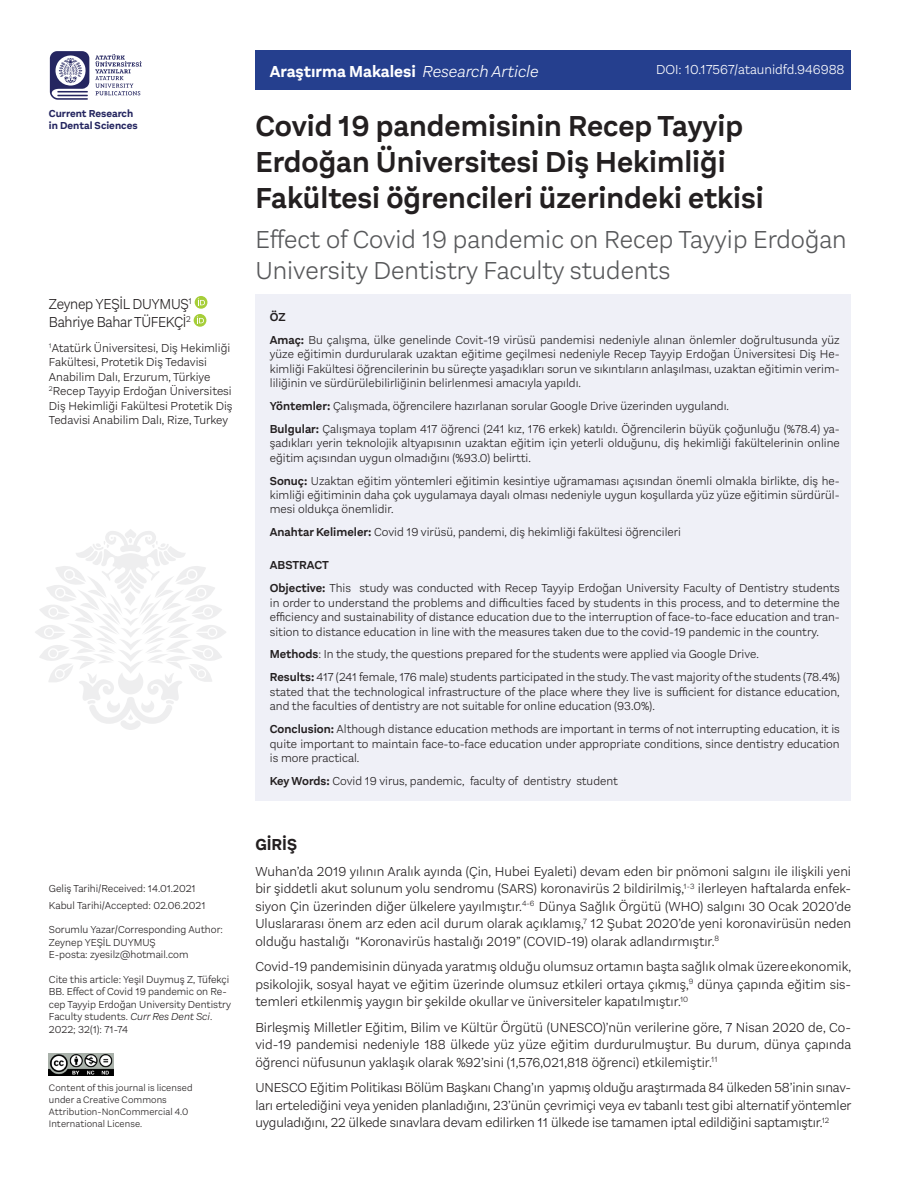
<style>
.page{position:relative;width:915px;height:1191px;background:#fff}
.page>*{position:absolute;margin:0;border:0;box-sizing:border-box;transform-origin:0 0}
.t1{font:600 30px/36px "Aestetico";color:#231f20}
.t2{font:300 25.5px/30.6px "Aestetico";color:#57585a}
.t3{font:700 16.5px "Aestetico";color:#fff}
.t4{font:700 16.5px "Aestetico";color:#231f20}
.t5{font:300 15px "Aestetico";letter-spacing:-.02em;color:#231f20;scale:.95 1}
.t6{font:300 13.5px/17.4px "Aestetico";color:#231f20;text-align:justify}
.t7{font:300 13.5px "Aestetico";color:#fff}
.t8{font:300 12px/14.4px "Aestetico";color:#231f20;text-align:justify}
.t9{font:600 12px "Aestetico";color:#231f20}
.t10{font:300 10.5px/12.6px "Aestetico";color:#231f20}
.t11{font:700 10.5px/12.6px "Aestetico";color:#252660}
.zz_Uroloji_running{font:300 9.75px/12px "Aestetico";letter-spacing:.01em;color:#231f20}
.s1{font-style:italic}
.s2{font-weight:300;font-style:italic}
.s3{font-weight:600}
</style>
<div class="page">
<svg style="left:35px;top:529px;width:191px;height:201px"></svg>
<div style="left:255px;top:50px;width:595px;height:39px;background:#253f8e"></div>
<div style="left:255px;top:294px;width:595px;height:506px;background:#eff0f7"></div>
<svg style="left:195px;top:296px;width:12px;height:13px"></svg>
<svg style="left:198px;top:298px;width:7px;height:7px"></svg>
<svg style="left:193px;top:314px;width:13px;height:13px"></svg>
<svg style="left:197px;top:316px;width:7px;height:7px"></svg>
<img style="left:49px;top:1053px;width:65px;height:22px">
<svg style="left:95px;top:54px;width:47px;height:41px"></svg>
<svg style="left:50px;top:51px;width:39px;height:49px"></svg>
<p class="t11" style="left:49px;top:107px;width:90px">Current Research in Dental Sciences</p>
<p class="t5" style="left:49px;top:295px;width:152px">Zeynep YEŞİL DUYMUŞ<sup>1</sup></p>
<p class="t5" style="left:49px;top:313px;width:151px">Bahriye Bahar TÜFEKÇİ <sup>2</sup></p>
<p class="t8" style="left:49px;top:341px;width:183px;text-align:left"><sup>1</sup>Atatürk Üniversitesi, Diş Hekimliği<br>Fakültesi, Protetik Diş Tedavisi<br>Anabilim Dalı, Erzurum, Türkiye</p>
<p class="t8" style="left:49px;top:384px;width:185px"><sup>2</sup>Recep Tayyip Erdoğan Üniversitesi Diş Hekimliği Fakültesi Protetik Diş Tedavisi Anabilim Dalı, Rize, Turkey</p>
<p class="t10" style="left:49px;top:882px;width:148px">Geliş Tarihi/Received: 14.01.2021</p>
<p class="t10" style="left:49px;top:899px;width:158px">Kabul Tarihi/Accepted: 02.06.2021</p>
<p class="t10" style="left:49px;top:923px;width:175px">Sorumlu Yazar/Corresponding Author:<br>Zeynep YEŞİL DUYMUŞ</p>
<p class="t10" style="left:49px;top:948px;width:141px">E-posta: zyesilz@hotmail.com</p>
<p class="t10" style="left:49px;top:972px;width:183px">Cite this article: Yeşil Duymuş Z, Tüfekçi BB. Effect of Covid 19 pandemic on Re&shy;cep Tayyip Erdoğan University Dentistry Faculty students. <span class="s1">Curr Res Dent Sci</span>.<br>2022; 32(1): 71-74</p>
<p class="zz_Uroloji_running" style="left:49px;top:1081px;width:145px">Content of this journal is licensed under a Creative Commons<br>Attribution-NonCommercial 4.0<br>International License.</p>
<p class="t3" style="left:270px;top:62px;width:270px">Araştırma Makalesi <span class="s2">Research Article</span></p>
<p class="t7" style="left:655px;top:62px;width:190px">DOI: 10.17567/ataunidfd.946988</p>
<p class="t1" style="left:255px;top:108px;width:514px">Covi̇d 19 pandemi̇si̇ni̇n Recep Tayyi̇p<br>Erdoğan Üni̇versi̇tesi̇ Di̇ş Heki̇mli̇ği̇<br>Fakültesi̇ öğrenci̇leri̇ üzeri̇ndeki̇ etki̇si̇</p>
<p class="t2" style="left:255px;top:224px;width:592px">Effect of Covid 19 pandemic on Recep Tayyip Erdoğan<br>University Dentistry Faculty students</p>
<p class="t9" style="left:270px;top:310px;width:17px">ÖZ</p>
<p class="t8" style="left:270px;top:333px;width:571px"><span class="s3">Amaç:</span> Bu çalışma, ülke genelinde Covit-19 virüsü pandemisi nedeniyle alınan önlemler doğrultusunda yüz yüze eğitimin durdurularak uzaktan eğitime geçilmesi nedeniyle Recep Tayyip Erdoğan Üniversitesi Diş He&shy;kimliği Fakültesi öğrencilerinin bu süreçte yaşadıkları sorun ve sıkıntıların anlaşılması, uzaktan eğitimin verim&shy;liliğinin ve sürdürülebilirliğinin belirlenmesi amacıyla yapıldı.</p>
<p class="t8" style="left:270px;top:399px;width:460px"><span class="s3">Yöntemler:</span> Çalışmada, öğrencilere hazırlanan sorular Google Drive üzerinden uygulandı.</p>
<p class="t8" style="left:270px;top:422px;width:571px"><span class="s3">Bulgular:</span> Çalışmaya toplam 417 öğrenci (241 kız, 176 erkek) katıldı. Öğrencilerin büyük çoğunluğu (%78.4) ya&shy;şadıkları yerin teknolojik altyapısının uzaktan eğitim için yeterli olduğunu, diş hekimliği fakültelerinin online eğitim açısından uygun olmadığını (%93.0) belirtti.</p>
<p class="t8" style="left:270px;top:473px;width:571px"><span class="s3">Sonuç:</span> Uzaktan eğitim yöntemleri eğitimin kesintiye uğramaması açısından önemli olmakla birlikte, diş he&shy;kimliği eğitiminin daha çok uygulamaya dayalı olması nedeniyle uygun koşullarda yüz yüze eğitimin sürdürül&shy;mesi oldukça önemlidir.</p>
<p class="t8" style="left:270px;top:525px;width:412px"><span class="s3">Anahtar Kelimeler:</span> Covid 19 virüsü, pandemi, diş hekimliği fakültesi öğrencileri</p>
<p class="t9" style="left:270px;top:558px;width:61px">ABSTRACT</p>
<p class="t8" style="left:270px;top:581px;width:571px"><span class="s3">Objective:</span> This study was conducted with Recep Tayyip Erdoğan University Faculty of Dentistry students in order to understand the problems and difficulties faced by students in this process, and to determine the efficiency and sustainability of distance education due to the interruption of face-to-face education and tran&shy;sition to distance education in line with the measures taken due to the covid-19 pandemic in the country.</p>
<p class="t8" style="left:270px;top:647px;width:490px"><span class="s3">Methods</span>: In the study, the questions prepared for the students were applied via Google Drive.</p>
<p class="t8" style="left:270px;top:670px;width:571px"><span class="s3">Results:</span> 417 (241 female, 176 male) students participated in the study. The vast majority of the students (78.4%) stated that the technological infrastructure of the place where they live is sufficient for distance education, and the faculties of dentistry are not suitable for online education (93.0%).</p>
<p class="t8" style="left:270px;top:722px;width:571px"><span class="s3">Conclusion:</span> Although distance education methods are important in terms of not interrupting education, it is quite important to maintain face-to-face education under appropriate conditions, since dentistry education is more practical.</p>
<p class="t8" style="left:270px;top:773px;width:349px"><span class="s3">Key Words:</span> Covid 19 virus, pandemic, faculty of dentistry student</p>
<p class="t4" style="left:255px;top:835px;width:43px">GİRİŞ</p>
<p class="t6" style="left:255px;top:863px;width:597px">Wuhan’da 2019 yılının Aralık ayında (Çin, Hubei Eyaleti) devam eden bir pnömoni salgını ile ilişkili yeni bir şiddetli akut solunum yolu sendromu (SARS) koronavirüs 2 bildirilmiş,<sup>1-3</sup> ilerleyen haftalarda enfek&shy;siyon Çin üzerinden diğer ülkelere yayılmıştır.<sup>4-6</sup> Dünya Sağlık Örgütü (WHO) salgını 30 Ocak 2020’de Uluslararası önem arz eden acil durum olarak açıklamış,<sup>7</sup> 12 Şubat 2020’de yeni koronavirüsün neden olduğu hastalığı “Koronavirüs hastalığı 2019” (COVID-19) olarak adlandırmıştır.<sup>8</sup></p>
<p class="t6" style="left:255px;top:958px;width:597px">Covid-19 pandemisinin dünyada yaratmış olduğu olumsuz ortamın başta sağlık olmak üzereekonomik, psikolojik, sosyal hayat ve eğitim üzerinde olumsuz etkileri ortaya çıkmış,<sup>9</sup> dünya çapında eğitim sis&shy;temleri etkilenmiş yaygın bir şekilde okullar ve üniversiteler kapatılmıştır.<sup>10</sup></p>
<p class="t6" style="left:255px;top:1018px;width:597px">Birleşmiş Milletler Eğitim, Bilim ve Kültür Örgütü (UNESCO)’nün verilerine göre, 7 Nisan 2020 de, Co&shy;vid-19 pandemisi nedeniyle 188 ülkede yüz yüze eğitim durdurulmuştur. Bu durum, dünya çapında öğrenci nüfusunun yaklaşık olarak %92’sini (1,576,021,818 öğrenci) etkilemiştir.<sup>11</sup></p>
<p class="t6" style="left:255px;top:1079px;width:597px">UNESCO Eğitim Politikası Bölüm Başkanı Chang’ın yapmış olduğu araştırmada 84 ülkeden 58’inin sınav&shy;ları ertelediğini veya yeniden planladığını, 23’ünün çevrimiçi veya ev tabanlı test gibi alternatif yöntemler uyguladığını, 22 ülkede sınavlara devam edilirken 11 ülkede ise tamamen iptal edildiğini saptamıştır.<sup>12</sup></p>
</div>
